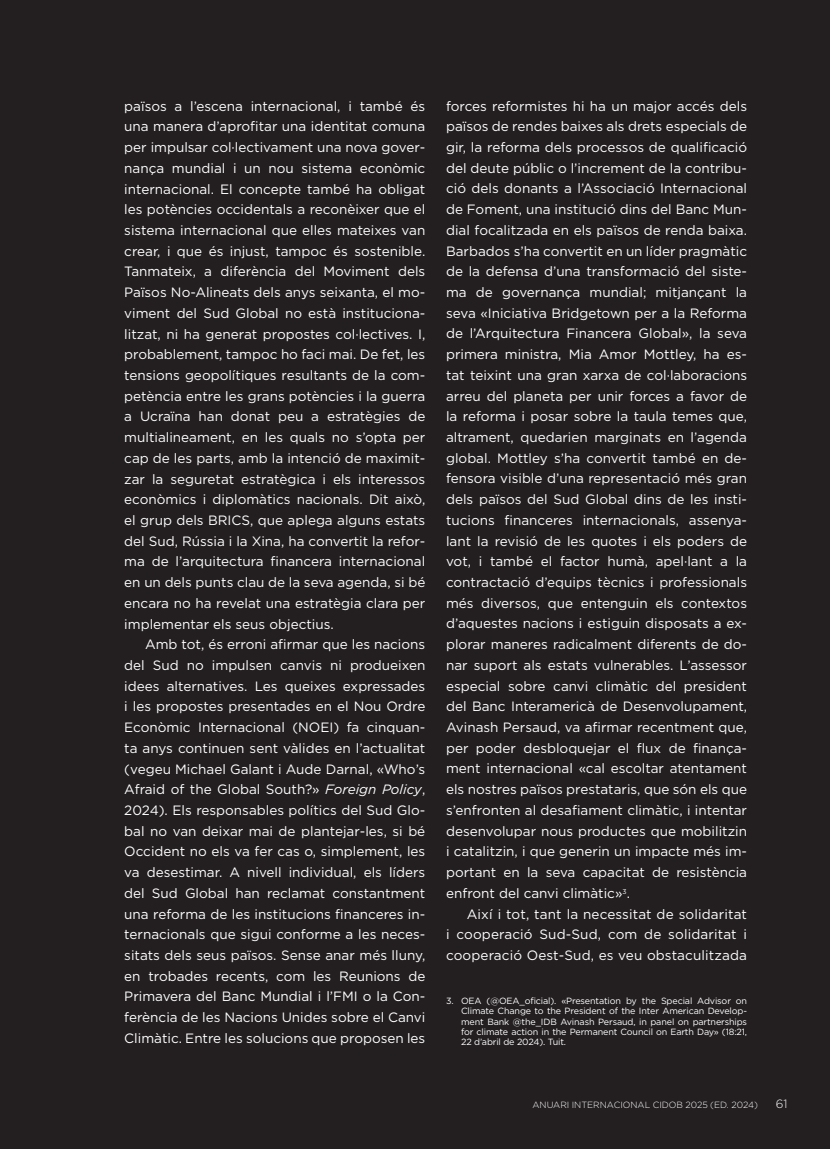
<style>
.page{position:relative;width:830px;height:1149px;background:#fff}
.page>*{position:absolute;margin:0;border:0;box-sizing:border-box;transform-origin:0 0}
.t1{font:13.5px/20.7px "Gotham";color:#fff;text-align:justify}
.t2{font:300 12px "Gotham";color:#fff}
.t3{font:9px/10.4px "Gotham";letter-spacing:-.015em;color:#fff;text-align:justify}
.t4{font:300 9px "Gotham";color:#fff}
.s1{font-style:italic}
</style>
<div class="page">
<div style="left:0;top:0;width:829px;height:1148px;background:#231f20"></div>
<p class="t1" style="left:124px;top:95px;width:302px">països a l’escena internacional, i també és una manera d’aprofitar una identitat comuna per impulsar col·lectivament una nova gover&shy;nança mundial i un nou sistema econòmic internacional. El concepte també ha obligat les potències occidentals a reconèixer que el sistema internacional que elles mateixes van crear, i que és injust, tampoc és sostenible.<br>Tanmateix, a diferència del Moviment dels Països No-Alineats dels anys seixanta, el mo&shy;viment del Sud Global no està instituciona&shy;litzat, ni ha generat propostes col·lectives. I, probablement, tampoc ho faci mai. De fet, les tensions geopolítiques resultants de la com&shy;petència entre les grans potències i la guerra a Ucraïna han donat peu a estratègies de multialineament, en les quals no s’opta per cap de les parts, amb la intenció de maximit&shy;zar la seguretat estratègica i els interessos econòmics i diplomàtics nacionals. Dit això, el grup dels BRICS, que aplega alguns estats del Sud, Rússia i la Xina, ha convertit la refor&shy;ma de l’arquitectura financera internacional en un dels punts clau de la seva agenda, si bé encara no ha revelat una estratègia clara per implementar els seus objectius.</p>
<p class="t1" style="left:124px;top:633px;width:302px;text-indent:21px">Amb tot, és erroni afirmar que les nacions del Sud no impulsen canvis ni produeixen idees alternatives. Les queixes expressades i les propostes presentades en el Nou Ordre Econòmic Internacional (NOEI) fa cinquan&shy;ta anys continuen sent vàlides en l’actualitat (vegeu Michael Galant i Aude Darnal, «Who’s Afraid of the Global South?» <span class="s1">Foreign Policy</span>, 2024). Els responsables polítics del Sud Glo&shy;bal no van deixar mai de plantejar-les, si bé Occident no els va fer cas o, simplement, les va desestimar. A nivell individual, els líders del Sud Global han reclamat constantment una reforma de les institucions financeres in&shy;ternacionals que sigui conforme a les neces&shy;sitats dels seus països. Sense anar més lluny, en trobades recents, com les Reunions de Primavera del Banc Mundial i l’FMI o la Con&shy;ferència de les Nacions Unides sobre el Canvi Climàtic. Entre les solucions que proposen les</p>
<p class="t1" style="left:446px;top:95px;width:302px">forces reformistes hi ha un major accés dels països de rendes baixes als drets especials de gir, la reforma dels processos de qualificació del deute públic o l’increment de la contribu&shy;ció dels donants a l’Associació Internacional de Foment, una institució dins del Banc Mun&shy;dial focalitzada en els països de renda baixa.<br>Barbados s’ha convertit en un líder pragmàtic de la defensa d’una transformació del siste&shy;ma de governança mundial; mitjançant la seva «Iniciativa Bridgetown per a la Reforma de l’Arquitectura Financera Global», la seva primera ministra, Mia Amor Mottley, ha es&shy;tat teixint una gran xarxa de col·laboracions arreu del planeta per unir forces a favor de la reforma i posar sobre la taula temes que, altrament, quedarien marginats en l’agenda global. Mottley s’ha convertit també en de&shy;fensora visible d’una representació més gran dels països del Sud Global dins de les insti&shy;tucions financeres internacionals, assenya&shy;lant la revisió de les quotes i els poders de vot, i també el factor humà, apel·lant a la contractació d’equips tècnics i professionals més diversos, que entenguin els contextos d’aquestes nacions i estiguin disposats a ex&shy;plorar maneres radicalment diferents de do&shy;nar suport als estats vulnerables. L’assessor especial sobre canvi climàtic del president del Banc Interamericà de Desenvolupament, Avinash Persaud, va afirmar recentment que, per poder desbloquejar el flux de finança&shy;ment internacional «cal escoltar atentament els nostres països prestataris, que són els que s’enfronten al desafiament climàtic, i intentar desenvolupar nous productes que mobilitzin i catalitzin, i que generin un impacte més im&shy;portant en la seva capacitat de resistència enfront del canvi climàtic»<sup>3</sup>.</p>
<p class="t1" style="left:446px;top:903px;width:302px;text-indent:21px">Així i tot, tant la necessitat de solidaritat i cooperació Sud-Sud, com de solidaritat i cooperació Oest-Sud, es veu obstaculitzada</p>
<p class="t3" style="left:461px;top:995px;width:287px;text-indent:-15px">3. OEA (@OEA_oficial). «Presentation by the Special Advisor on Climate Change to the President of the Inter American Develop&shy;ment Bank @the_IDB Avinash Persaud, in panel on partnerships for climate action in the Permanent Council on Earth Day» (18:21, 22 d’abril de 2024). Tuit.</p>
<p class="t4" style="left:532px;top:1098px;width:227px">ANUARI INTERNACIONAL CIDOB 2025 (ED. 2024)</p>
<p class="t2" style="left:775px;top:1095px;width:13px">61</p>
</div>
